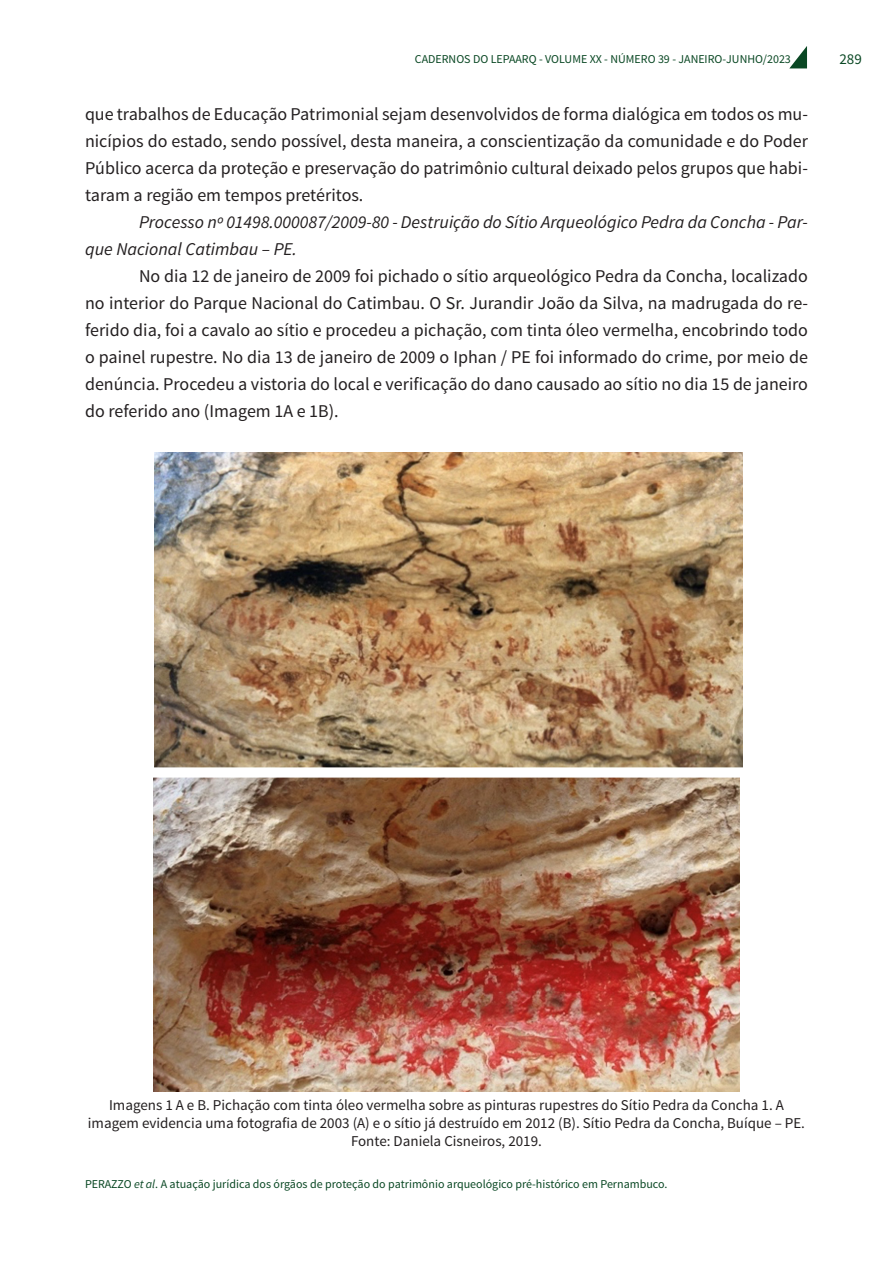
<style>
.page{position:relative;width:893px;height:1263px;background:#fff}
.page>*{position:absolute;margin:0;border:0;box-sizing:border-box;transform-origin:0 0}
.Normal_wrd_1{font:18px/27px "Source Sans Pro";color:#231f20;text-align:justify}
.Normal_wrd_1-2{font:italic 18px/27px "Source Sans Pro";color:#231f20}
.Normal_wrd_1-3{font:15px/18px "Source Sans Pro";color:#231f20;text-align:center}
.t1{font:15px "Source Sans Pro";color:#0a4824}
.t2{font:12px "Source Sans Pro";color:#0a4824}
.s1{font-style:italic}
</style>
<div class="page">
<svg style="left:789px;top:46px;width:18px;height:22px"></svg>
<img style="left:155px;top:452px;width:587px;height:316px">
<img style="left:153px;top:778px;width:587px;height:314px">
<p class="t2" style="left:415px;top:52px;width:378px">CADERNOS DO LEPAARQ - VOLUME XX - NÚMERO 39 - JANEIRO-JUNHO/2023</p>
<p class="t1" style="left:839px;top:50px;width:24px">289</p>
<p class="Normal_wrd_1" style="left:85px;top:101px;width:724px">que trabalhos de Educação Patrimonial sejam desenvolvidos de forma dialógica em todos os mu&shy;nicípios do estado, sendo possível, desta maneira, a conscientização da comunidade e do Poder Público acerca da proteção e preservação do patrimônio cultural deixado pelos grupos que habi&shy;taram a região em tempos pretéritos.</p>
<p class="Normal_wrd_1-2" style="left:85px;top:208px;width:724px;text-indent:54px">Processo nº 01498.000087/2009-80 - Destruição do Sítio Arqueológico Pedra da Concha - Par&shy;que Nacional Catimbau – PE.</p>
<p class="Normal_wrd_1" style="left:85px;top:263px;width:724px;text-indent:54px">No dia 12 de janeiro de 2009 foi pichado o sítio arqueológico Pedra da Concha, localizado no interior do Parque Nacional do Catimbau. O Sr. Jurandir João da Silva, na madrugada do re&shy;ferido dia, foi a cavalo ao sítio e procedeu a pichação, com tinta óleo vermelha, encobrindo todo o painel rupestre. No dia 13 de janeiro de 2009 o Iphan / PE foi informado do crime, por meio de denúncia. Procedeu a vistoria do local e verificação do dano causado ao sítio no dia 15 de janeiro do referido ano (Imagem 1A e 1B).</p>
<p class="Normal_wrd_1-3" style="left:88px;top:1096px;width:719px">Imagens 1 A e B. Pichação com tinta óleo vermelha sobre as pinturas rupestres do Sítio Pedra da Concha 1. A imagem evidencia uma fotografia de 2003 (A) e o sítio já destruído em 2012 (B). Sítio Pedra da Concha, Buíque – PE.<br>Fonte: Daniela Cisneiros, 2019.</p>
<p class="t2" style="left:85px;top:1176px;width:584px">PERAZZO <span class="s1">et al</span>. A atuação jurídica dos órgãos de proteção do patrimônio arqueológico pré-histórico em Pernambuco.</p>
</div>
